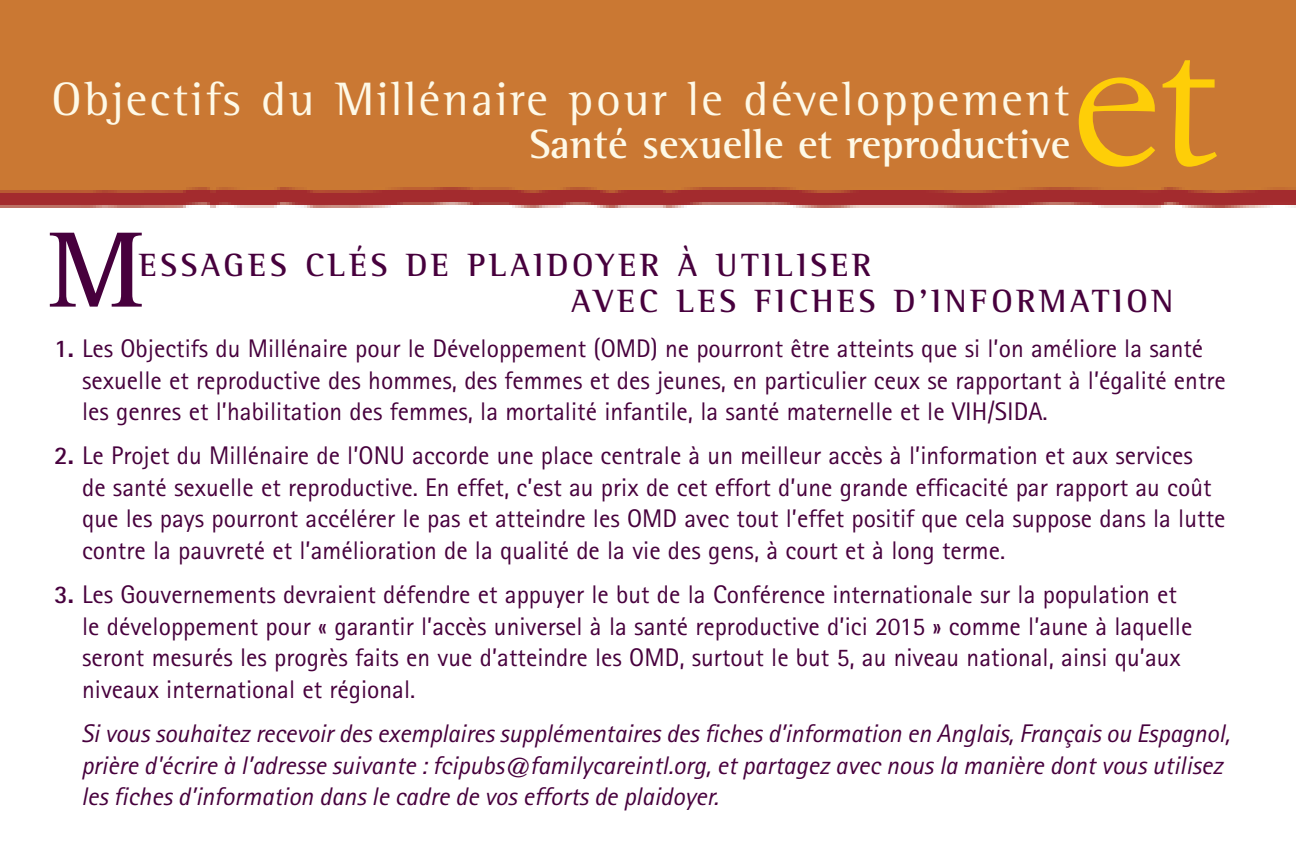
<style>
.page{position:relative;width:1296px;height:864px;background:#fff}
.page>*{position:absolute;margin:0;border:0;box-sizing:border-box;transform-origin:0 0}
.t1{font:195px "Simoncini Garamond";color:#fece08}
.t2{font:700 111px "Rotis Serif";color:#47003d}
.t3{font:48px "Rotis Semi Serif";letter-spacing:.05em;color:#fef9e7}
.t4{font:700 42px "Rotis Semi Serif";color:#fef9e7}
.t5{font:700 33px/36px "Rotis Semi Serif";letter-spacing:.11em;color:#47003d}
.t6{font:25.5px/31.5px "Rotis Sans Serif";color:#47003d}
.t7{font:italic 25.5px/31.5px "Rotis Sans Serif";color:#47003d}
.s1{font-weight:700}
</style>
<div class="page">
<img style="left:0;top:0;width:1296px;height:208px">
<h3 class="t3" style="left:52px;top:82px;width:1020px">Objectifs du Millénaire pour le développement</h3>
<h3 class="t4" style="left:529px;top:130px;width:542px">Santé sexuelle et reproductive</h3>
<h1 class="t1" style="left:1072px;top:13px;width:149px">et</h1>
<h2 class="t2" style="left:49px;top:233px;width:96px">M</h2>
<p class="t5" style="left:571px;top:250px;width:604px;text-indent:-432px">ESSAGES CLÉS DE PLAIDOYER À UTILISER<br>AVEC LES FICHES D’INFORMATION</p>
<p class="t6" style="left:82px;top:335px;width:1145px;text-indent:-28px"><span class="s1">1.</span> Les Objectifs du Millénaire pour le Développement (OMD) ne pourront être atteints que si l’on améliore la santé sexuelle et reproductive des hommes, des femmes et des jeunes, en particulier ceux se rapportant à l’égalité entre les genres et l’habilitation des femmes, la mortalité infantile, la santé maternelle et le VIH/SIDA.</p>
<p class="t6" style="left:82px;top:443px;width:1145px;text-indent:-28px"><span class="s1">2.</span> Le Projet du Millénaire de l’ONU accorde une place centrale à un meilleur accès à l’information et aux services<br>de santé sexuelle et reproductive. En effet, c’est au prix de cet effort d’une grande efficacité par rapport au coût que les pays pourront accélérer le pas et atteindre les OMD avec tout l’effet positif que cela suppose dans la lutte contre la pauvreté et l’amélioration de la qualité de la vie des gens, à court et à long terme.</p>
<p class="t6" style="left:82px;top:582px;width:1112px;text-indent:-28px"><span class="s1">3.</span> Les Gouvernements devraient défendre et appuyer le but de la Conférence internationale sur la population et le développement pour « garantir l’accès universel à la santé reproductive d’ici 2015 » comme l’aune à laquelle seront mesurés les progrès faits en vue d’atteindre les OMD, surtout le but 5, au niveau national, ainsi qu’aux niveaux international et régional.</p>
<p class="t7" style="left:81px;top:721px;width:1150px">Si vous souhaitez recevoir des exemplaires supplémentaires des fiches d’information en Anglais, Français ou Espagnol, prière d'écrire à l’adresse suivante : fcipubs@familycareintl.org, et partagez avec nous la manière dont vous utilisez les fiches d’information dans le cadre de vos efforts de plaidoyer.</p>
</div>
